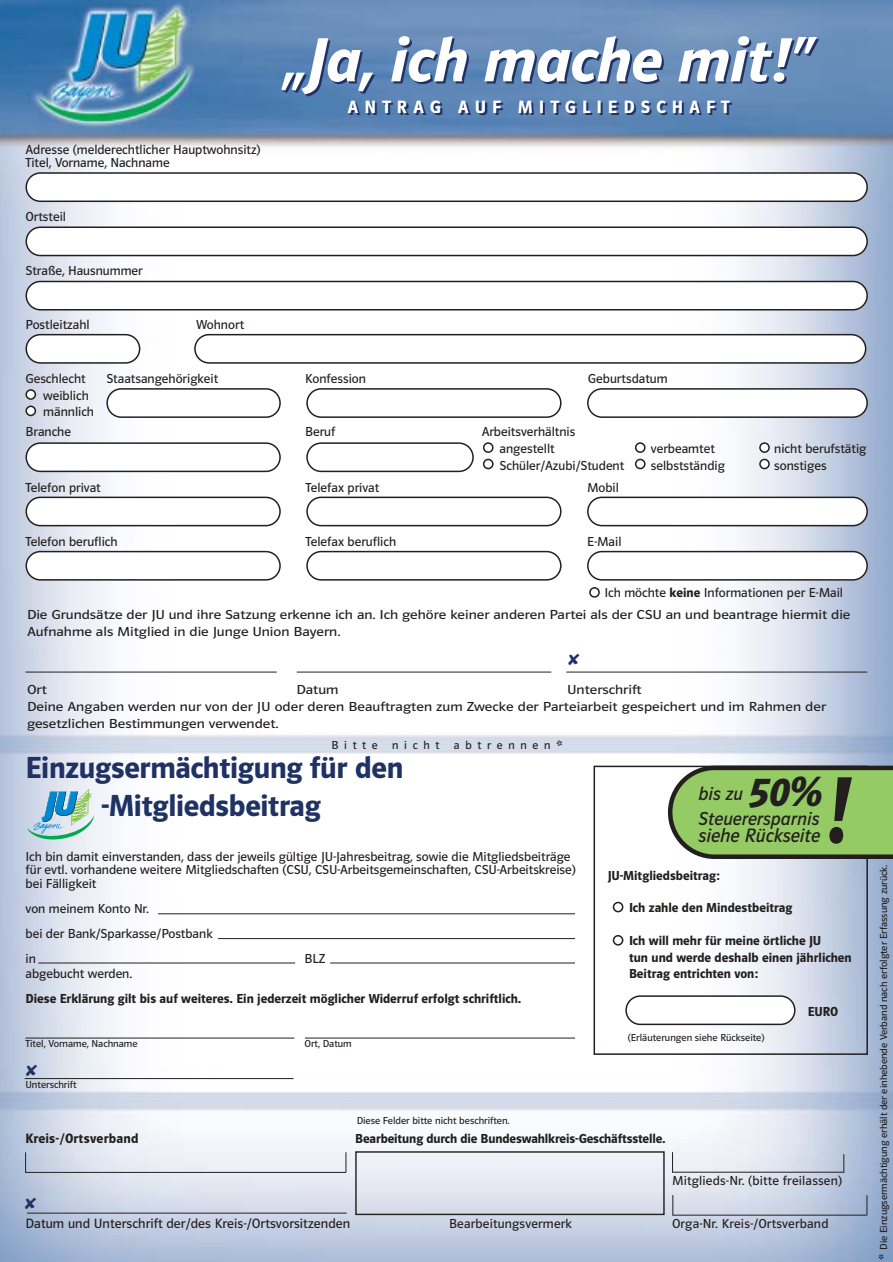
<style>
.page{position:relative;width:893px;height:1262px;background:#fff}
.page>*{position:absolute;margin:0;border:0;box-sizing:border-box;transform-origin:0 0}
.t1{font:italic 700 99px "Polo 22";color:#231f1f;scale:.7 1}
.t2{font:italic 600 64.5px "Polo 22";color:#fff}
.t3{font:italic 600 43.8px "Polo 22";color:#231f1f}
.t4{font:600 31.5px/37.8px "Polo 22";letter-spacing:-.01em;color:#203263;text-align:center}
.t5{font:20.1px "Polo 22 Buch Kursiv";color:#231f1f}
.t6{font:19.5px/24.5px "Polo 22 Buch Kursiv";color:#231f1f}
.t7{font:600 18.45px "Polo 22";letter-spacing:.33em;color:#fff}
.t8{font:13.95px "Polo 22 Buch";letter-spacing:.005em;color:#231f1f}
.t9{font:600 13.95px "Polo 22";letter-spacing:.015em;color:#231f1f}
.t10{font:13.5px/13.5px "Polo 22 Buch";color:#231f1f}
.t11{font:13.5px/17.2px "Polo 22 Buch";color:#231f1f;scale:1.13 1}
.t12{font:600 13.5px/16.2px "Polo 22";color:#231f1f}
.t13{font:12px "Polo 22 Buch";letter-spacing:.47em;color:#231f1f}
.t14{font:10.5px "Polo 22 Buch";color:#231f1f}
.s1{font-family:"Polo 22";font-weight:600}
.s2{font-size:21px}
.s3{font-size:19.5px}
</style>
<div class="page">
<img style="left:0;top:0;width:892px;height:1261px">
<hr style="left:158px;top:913px;width:417px;height:1px;background:#231f1f">
<hr style="left:218px;top:938px;width:357px;height:1px;background:#231f1f">
<hr style="left:26px;top:1037px;width:268px;height:1px;background:#231f1f">
<hr style="left:305px;top:1037px;width:270px;height:1px;background:#231f1f">
<hr style="left:25px;top:1078px;width:268px;height:1px;background:#231f1f">
<hr style="left:38px;top:962px;width:257px;height:1px;background:#231f1f">
<hr style="left:330px;top:962px;width:245px;height:1px;background:#231f1f">
<svg style="left:26px;top:496px;width:255px;height:30px"></svg>
<svg style="left:306px;top:496px;width:255px;height:30px"></svg>
<svg style="left:26px;top:551px;width:255px;height:29px"></svg>
<svg style="left:106px;top:388px;width:175px;height:30px"></svg>
<svg style="left:26px;top:442px;width:255px;height:30px"></svg>
<svg style="left:306px;top:442px;width:168px;height:30px"></svg>
<svg style="left:306px;top:388px;width:255px;height:30px"></svg>
<svg style="left:587px;top:388px;width:280px;height:30px"></svg>
<svg style="left:306px;top:551px;width:255px;height:29px"></svg>
<svg style="left:587px;top:551px;width:280px;height:29px"></svg>
<svg style="left:587px;top:496px;width:280px;height:30px"></svg>
<svg style="left:27px;top:789px;width:67px;height:52px;background:#9fcad0"></svg>
<hr style="left:566px;top:671px;width:301px;height:1px;background:#231f1f">
<hr style="left:297px;top:671px;width:254px;height:1px;background:#231f1f">
<hr style="left:26px;top:671px;width:251px;height:1px;background:#231f1f">
<svg style="left:625px;top:995px;width:170px;height:30px"></svg>
<svg style="left:25px;top:1152px;width:1px;height:20px"></svg>
<svg style="left:345px;top:1152px;width:1px;height:20px"></svg>
<hr style="left:25px;top:1172px;width:321px;height:1px;background:#231f1f">
<svg style="left:672px;top:1152px;width:1px;height:19px"></svg>
<hr style="left:672px;top:1171px;width:172px;height:1px;background:#231f1f">
<svg style="left:672px;top:1195px;width:1px;height:19px"></svg>
<svg style="left:866px;top:1195px;width:1px;height:20px"></svg>
<hr style="left:672px;top:1214px;width:194px;height:1px;background:#231f1f">
<hr style="left:27px;top:1212px;width:319px;height:1px;background:#231f1f">
<div style="left:355px;top:1151px;width:309px;height:64px;border:1px solid #231f1f"></div>
<svg style="left:668px;top:765px;width:224px;height:94px;background:#8cba63"></svg>
<svg style="left:26px;top:172px;width:841px;height:30px"></svg>
<svg style="left:26px;top:226px;width:841px;height:30px"></svg>
<svg style="left:26px;top:281px;width:841px;height:29px"></svg>
<svg style="left:194px;top:334px;width:672px;height:30px"></svg>
<svg style="left:26px;top:334px;width:114px;height:30px"></svg>
<svg style="left:843px;top:1154px;width:1px;height:18px"></svg>
<svg style="left:483px;top:442px;width:10px;height:11px"></svg>
<svg style="left:483px;top:459px;width:10px;height:10px"></svg>
<svg style="left:25px;top:389px;width:11px;height:27px"></svg>
<svg style="left:635px;top:442px;width:10px;height:11px"></svg>
<svg style="left:635px;top:459px;width:10px;height:10px"></svg>
<svg style="left:759px;top:442px;width:10px;height:11px"></svg>
<svg style="left:759px;top:459px;width:10px;height:10px"></svg>
<svg style="left:589px;top:587px;width:10px;height:10px"></svg>
<svg style="left:612px;top:901px;width:11px;height:11px"></svg>
<svg style="left:612px;top:935px;width:11px;height:10px"></svg>
<svg style="left:26px;top:1065px;width:11px;height:11px"></svg>
<svg style="left:25px;top:1197px;width:11px;height:12px"></svg>
<svg style="left:568px;top:654px;width:11px;height:11px"></svg>
<h2 class="t2" style="left:283px;top:36px;width:528px">„Ja, ich mache mit!”</h2>
<p class="t10" style="left:26px;top:143px;width:236px">Adresse (melderechtlicher Hauptwohnsitz)<br>Titel, Vorname, Nachname</p>
<p class="t10" style="left:26px;top:211px;width:42px">Ortsteil</p>
<p class="t10" style="left:26px;top:265px;width:119px">Straße, Hausnummer</p>
<p class="t10" style="left:26px;top:319px;width:66px">Postleitzahl</p>
<p class="t10" style="left:196px;top:319px;width:50px">Wohnort</p>
<h3 class="t7" style="left:347px;top:100px;width:384px">ANTRAG AUF MITGLIEDSCHAFT</h3>
<p class="t10" style="left:26px;top:373px;width:62px">Geschlecht</p>
<p class="t10" style="left:106px;top:373px;width:113px">Staatsangehörigkeit</p>
<p class="t10" style="left:305px;top:373px;width:62px">Konfession</p>
<p class="t10" style="left:588px;top:373px;width:81px">Geburtsdatum</p>
<p class="t10" style="left:43px;top:388px;width:52px;line-height:16.5px">weiblich männlich</p>
<p class="t10" style="left:26px;top:426px;width:47px">Branche</p>
<p class="t10" style="left:305px;top:426px;width:32px">Beruf</p>
<p class="t10" style="left:481px;top:425px;width:95px;line-height:16.5px;text-align:center">Arbeitsverhältnis angestellt</p>
<p class="t10" style="left:651px;top:443px;width:65px">verbeamtet</p>
<p class="t10" style="left:774px;top:443px;width:94px">nicht berufstätig</p>
<p class="t10" style="left:499px;top:459px;width:126px">Schüler/Azubi/Student</p>
<p class="t10" style="left:651px;top:459px;width:75px">selbstständig</p>
<p class="t10" style="left:774px;top:459px;width:54px">sonstiges</p>
<p class="t10" style="left:26px;top:482px;width:77px">Telefon privat</p>
<p class="t10" style="left:305px;top:482px;width:75px">Telefax privat</p>
<p class="t10" style="left:587px;top:482px;width:33px">Mobil</p>
<p class="t10" style="left:26px;top:536px;width:94px">Telefon beruflich</p>
<p class="t10" style="left:305px;top:536px;width:92px">Telefax beruflich</p>
<p class="t10" style="left:587px;top:536px;width:36px">E-Mail</p>
<p class="t10" style="left:604px;top:587px;width:240px">Ich möchte <span class="s1">keine</span> Informationen per E-Mail</p>
<p class="t11" style="left:27px;top:607px;width:730px">Die Grundsätze der JU und ihre Satzung erkenne ich an. Ich gehöre keiner anderen Partei als der CSU an und beantrage hiermit die<br>Aufnahme als Mitglied in die Junge Union Bayern.</p>
<p class="t11" style="left:27px;top:682px;width:708px;text-indent:540px">Unterschrift<br>Deine Angaben werden nur von der JU oder deren Beauftragten zum Zwecke der Parteiarbeit gespeichert und im Rahmen der gesetzlichen Bestimmungen verwendet.</p>
<p class="t11" style="left:27px;top:682px;width:19px">Ort</p>
<p class="t11" style="left:296px;top:682px;width:39px">Datum</p>
<p class="t13" style="left:331px;top:740px;width:232px">Bitte nicht abtrennen<span class="s2">*</span></p>
<h3 class="t4" style="left:26px;top:751px;width:379px">Einzugsermächtigung für den -Mitgliedsbeitrag</h3>
<p class="t10" style="left:26px;top:851px;width:552px">Ich bin damit einverstanden, dass der jeweils gültige JU-Jahresbeitrag, sowie die Mitgliedsbeiträge für evtl. vorhandene weitere Mitgliedschaften (CSU, CSU-Arbeitsgemeinschaften, CSU-Arbeitskreise) bei Fälligkeit</p>
<p class="t10" style="left:26px;top:897px;width:189px;line-height:25px">von meinem Konto Nr.<br>bei der Bank/Sparkasse/Postbank in</p>
<p class="t10" style="left:304px;top:953px;width:22px">BLZ</p>
<p class="t10" style="left:26px;top:967px;width:108px">abgebucht werden.</p>
<p class="t12" style="left:26px;top:991px;width:497px">Diese Erklärung gilt bis auf weiteres. Ein jederzeit möglicher Widerruf erfolgt schriftlich.</p>
<p class="t14" style="left:26px;top:1039px;width:114px">Titel, Vorname, Nachname</p>
<p class="t14" style="left:304px;top:1039px;width:49px">Ort, Datum</p>
<p class="t14" style="left:26px;top:1080px;width:52px">Unterschrift</p>
<p class="t14" style="left:357px;top:1116px;width:154px">Diese Felder bitte nicht beschriften.</p>
<h3 class="t3" style="left:748px;top:775px;width:75px">50%</h3>
<h3 class="t5" style="left:698px;top:828px;width:123px">siehe Rückseite</h3>
<h1 class="t1" style="left:825px;top:774px;width:34px">!</h1>
<h3 class="t6" style="left:698px;top:783px;width:122px">bis zu<br>Steuerersparnis</h3>
<p class="t12" style="left:607px;top:868px;width:114px">JU-Mitgliedsbeitrag:</p>
<p class="t12" style="left:629px;top:900px;width:165px">Ich zahle den Mindestbeitrag</p>
<p class="t12" style="left:629px;top:933px;width:224px">Ich will mehr für meine örtliche JU<br>tun und werde deshalb einen jährlichen<br>Beitrag entrichten von:</p>
<p class="t12" style="left:807px;top:1004px;width:32px">EURO</p>
<p class="t14" style="left:628px;top:1033px;width:138px">(Erläuterungen siehe Rückseite)</p>
<p class="t9" style="left:26px;top:1133px;width:115px">Kreis-/Ortsverband</p>
<p class="t12" style="left:355px;top:1131px;width:312px">Bearbeitung durch die Bundeswahlkreis-Geschäftsstelle.</p>
<p class="t10" style="left:672px;top:1175px;width:171px">Mitglieds-Nr. (bitte freilassen)</p>
<p class="t8" style="left:26px;top:1218px;width:326px">Datum und Unterschrift der/des Kreis-/Ortsvorsitzenden</p>
<p class="t10" style="left:449px;top:1217px;width:124px">Bearbeitungsvermerk</p>
<p class="t10" style="left:672px;top:1217px;width:158px">Orga-Nr. Kreis-/Ortsverband</p>
<p class="t14" style="left:879px;top:1259px;width:396px;rotate:-90deg"><span class="s3">*</span> Die Einzugsermächtigung erhält der einhebende Verband nach erfolgter Erfassung zurück.</p>
</div>
